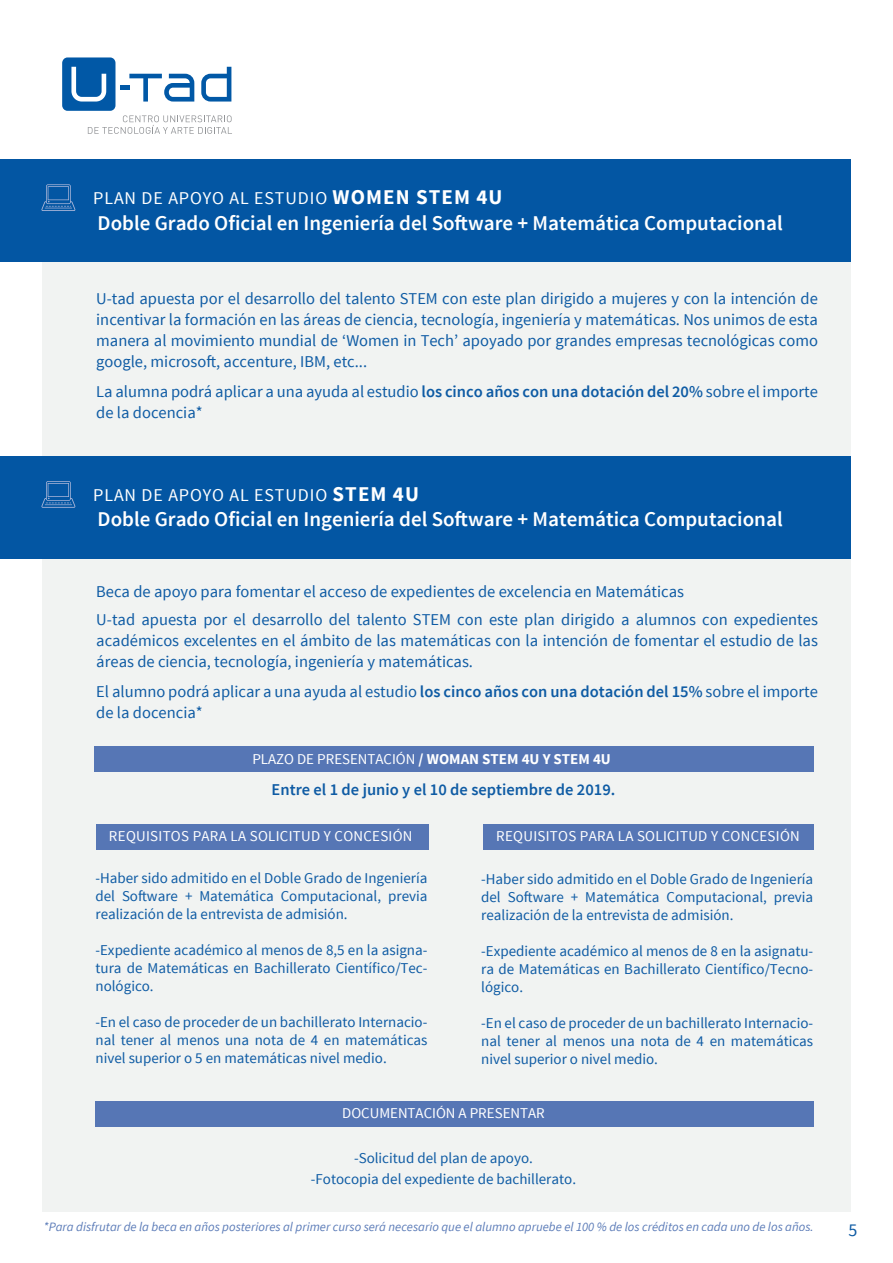
<style>
.page{position:relative;width:893px;height:1263px;background:#fff}
.page>*{position:absolute;margin:0;border:0;box-sizing:border-box;transform-origin:0 0}
.t1{font:600 21px "Source Sans Pro";color:#fff}
.t2{font:18px "Source Sans Pro";letter-spacing:.05em;color:#fff}
.t3{font:18px "Source Sans Pro";color:#0e5ba4}
.t4{font:16.5px/21px "Source Sans Pro";color:#0e5ba4}
.t5{font:600 16.5px "Source Sans Pro";color:#0e5ba4}
.t6{font:15px/18px "Source Sans Pro";color:#0e5ba4;text-align:justify}
.t7{font:15px "Source Sans Pro";letter-spacing:.02em;color:#fff}
.t8{font:15px "Source Sans Pro";color:#fff}
.t9{font:italic 12.75px "Source Sans Pro";color:#5c7cb8}
.s1{font-weight:700;font-size:21px}
.s2{font-weight:600}
.s3{font-weight:700}
</style>
<div class="page">
<div style="left:42px;top:159px;width:808px;height:1053px;background:#f1f3f2"></div>
<div style="left:120px;top:85px;width:9px;height:5px;background:#0158a6"></div>
<div style="left:62px;top:57px;width:54px;height:54px;background:#0158a6;border-radius:5px"></div>
<svg style="left:201px;top:67px;width:30px;height:35px"></svg>
<svg style="left:129px;top:74px;width:65px;height:28px"></svg>
<svg style="left:71px;top:67px;width:35px;height:35px"></svg>
<svg style="left:88px;top:115px;width:144px;height:19px"></svg>
<div style="left:95px;top:747px;width:719px;height:25px;background:#5676b5"></div>
<div style="left:96px;top:824px;width:333px;height:25px;background:#5676b5"></div>
<div style="left:96px;top:1101px;width:718px;height:25px;background:#5676b5"></div>
<div style="left:0;top:159px;width:850px;height:103px;background:#0356a3"></div>
<svg style="left:41px;top:184px;width:34px;height:27px"></svg>
<div style="left:483px;top:825px;width:331px;height:25px;background:#5676b5"></div>
<div style="left:0;top:456px;width:850px;height:102px;background:#0356a3"></div>
<svg style="left:41px;top:481px;width:34px;height:27px"></svg>
<p class="t2" style="left:93px;top:187px;width:411px">PLAN DE APOYO AL ESTUDIO <span class="s1">WOMEN STEM 4U</span></p>
<p class="t1" style="left:98px;top:209px;width:687px">Doble Grado Oficial en Ingeniería del Software + Matemática Computacional</p>
<p class="t4" style="left:96px;top:288px;width:723px;text-align:justify">U-tad apuesta por el desarrollo del talento STEM con este plan dirigido a mujeres y con la intención de incentivar la formación en las áreas de ciencia, tecnología, ingeniería y matemáticas. Nos unimos de esta manera al movimiento mundial de ‘Women in Tech’ apoyado por grandes empresas tecnológicas como google, microsoft, accenture, IBM, etc...</p>
<p class="t4" style="left:96px;top:381px;width:723px">La alumna podrá aplicar a una ayuda al estudio <span class="s2">los cinco años con una dotación del 20%</span> sobre el importe de la docencia*</p>
<p class="t2" style="left:93px;top:484px;width:327px">PLAN DE APOYO AL ESTUDIO <span class="s1">STEM 4U</span></p>
<p class="t1" style="left:98px;top:506px;width:687px">Doble Grado Oficial en Ingeniería del Software + Matemática Computacional</p>
<p class="t4" style="left:96px;top:577px;width:723px;line-height:28.5px">Beca de apoyo para fomentar el acceso de expedientes de excelencia en Matemáticas<br>U-tad apuesta por el desarrollo del talento STEM con este plan dirigido a alumnos con expedientes</p>
<p class="t4" style="left:96px;top:631px;width:723px">académicos excelentes en el ámbito de las matemáticas con la intención de fomentar el estudio de las áreas de ciencia, tecnología, ingeniería y matemáticas.</p>
<p class="t4" style="left:96px;top:682px;width:723px">El alumno podrá aplicar a una ayuda al estudio <span class="s2">los cinco años con una dotación del 15%</span> sobre el importe de la docencia*</p>
<p class="t8" style="left:252px;top:749px;width:360px">PLAZO DE PRESENTACIÓN <span class="s3">/ WOMAN STEM 4U Y STEM 4U</span></p>
<p class="t5" style="left:272px;top:779px;width:345px">Entre el 1 de junio y el 10 de septiembre de 2019.</p>
<p class="t7" style="left:109px;top:827px;width:305px">REQUISITOS PARA LA SOLICITUD Y CONCESIÓN</p>
<p class="t6" style="left:95px;top:870px;width:333px">-Haber sido admitido en el Doble Grado de Ingeniería del Software + Matemática Computacional, previa realización de la entrevista de admisión.</p>
<p class="t6" style="left:95px;top:942px;width:334px">-Expediente académico al menos de 8,5 en la asigna&shy;tura de Matemáticas en Bachillerato Científico/Tec&shy;nológico.</p>
<p class="t6" style="left:95px;top:1014px;width:333px">-En el caso de proceder de un bachillerato Internacio&shy;nal tener al menos una nota de 4 en matemáticas nivel superior o 5 en matemáticas nivel medio.</p>
<p class="t7" style="left:496px;top:827px;width:305px">REQUISITOS PARA LA SOLICITUD Y CONCESIÓN</p>
<p class="t6" style="left:481px;top:870px;width:333px">-Haber sido admitido en el Doble Grado de Ingeniería del Software + Matemática Computacional, previa realización de la entrevista de admisión.</p>
<p class="t6" style="left:481px;top:942px;width:334px">-Expediente académico al menos de 8 en la asignatu&shy;ra de Matemáticas en Bachillerato Científico/Tecno&shy;lógico.</p>
<p class="t6" style="left:481px;top:1014px;width:333px">-En el caso de proceder de un bachillerato Internacio&shy;nal tener al menos una nota de 4 en matemáticas nivel superior o nivel medio.</p>
<p class="t8" style="left:342px;top:1104px;width:204px">DOCUMENTACIÓN A PRESENTAR</p>
<p class="t6" style="left:311px;top:1147px;width:267px;line-height:21px;text-align:center">-Solicitud del plan de apoyo.<br>-Fotocopia del expediente de bachillerato.</p>
<p class="t9" style="left:44px;top:1218px;width:771px">*Para disfrutar de la beca en años posteriores al primer curso será necesario que el alumno apruebe el 100 % de los créditos en cada uno de los años.</p>
<p class="t3" style="left:849px;top:1219px;width:10px">5</p>
</div>
